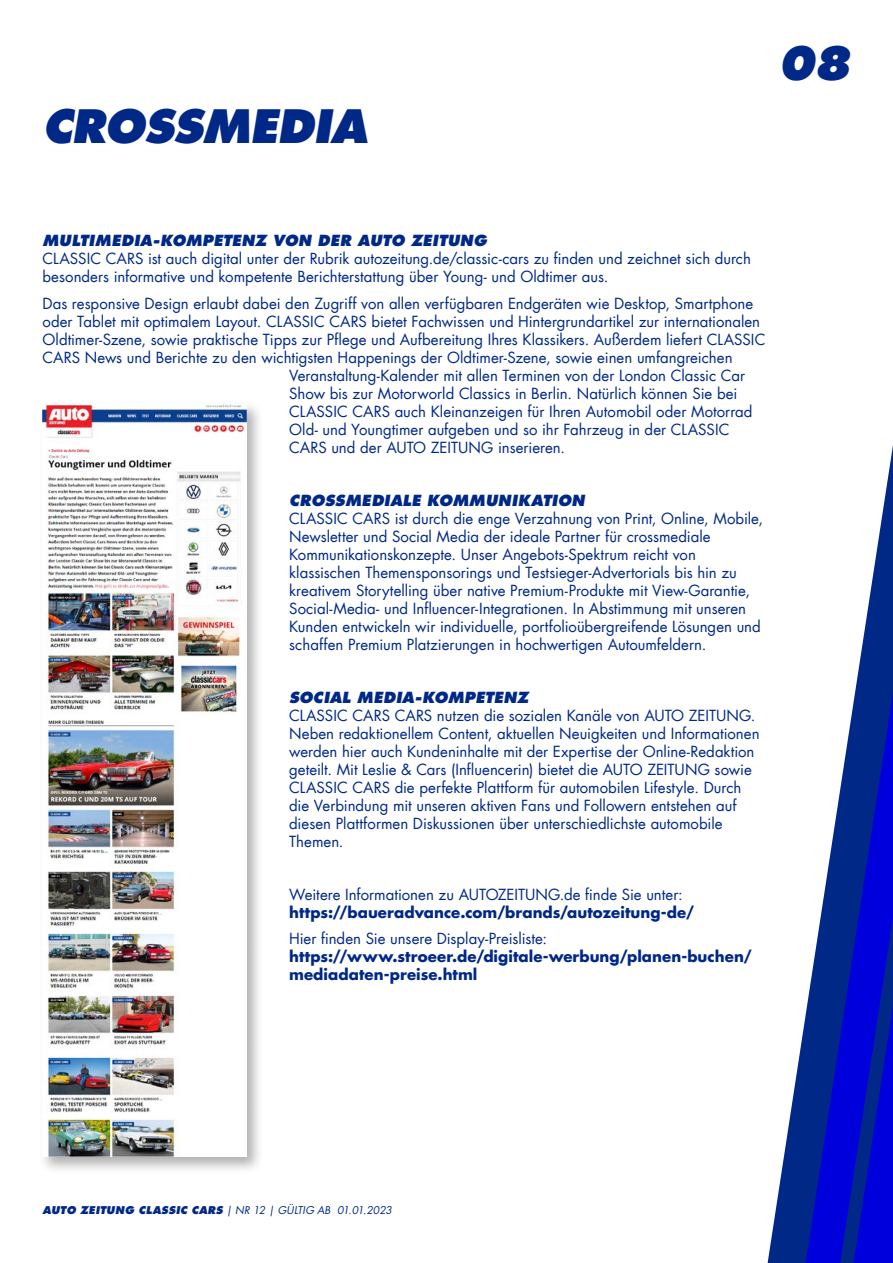
<style>
.page{position:relative;width:893px;height:1263px;background:#fff}
.page>*{position:absolute;margin:0;border:0;box-sizing:border-box;transform-origin:0 0}
.t1{font:italic 800 45px "Futura Com";letter-spacing:-.02em;color:#002887}
.t2{font:15px/18px "Futura Com";color:#002887}
.t3{font:700 15px/18px "Futura Com";letter-spacing:.005em;color:#002887}
.t4{font:italic 800 15px "Futura Com";letter-spacing:.01em;color:#002887}
.t5{font:italic 10.5px "Futura Com";color:#002887}
.s1{font-weight:800}
</style>
<div class="page">
<svg style="left:768px;top:445px;width:125px;height:818px"></svg>
<svg style="left:806px;top:692px;width:87px;height:571px"></svg>
<div style="left:38px;top:400px;width:226px;height:774px;background:#231f20;opacity:.35"></div>
<img style="left:43px;top:404px;width:204px;height:753px">
<h1 class="t1" style="left:43px;top:96px;width:327px">CROSSMEDIA</h1>
<h1 class="t1" style="left:778px;top:32px;width:74px">08</h1>
<p class="t4" style="left:43px;top:230px;width:446px">MULTIMEDIA-KOMPETENZ VON DER AUTO ZEITUNG</p>
<p class="t2" style="left:43px;top:250px;width:710px">CLASSIC CARS ist auch digital unter der Rubrik autozeitung.de/classic-cars zu finden und zeichnet sich durch besonders informative und kompetente Berichterstattung über Young- und Oldtimer aus.</p>
<p class="t2" style="left:43px;top:294px;width:712px">Das responsive Design erlaubt dabei den Zugriff von allen verfügbaren Endgeräten wie Desktop, Smartphone</p>
<p class="t2" style="left:43px;top:312px;width:719px">oder Tablet mit optimalem Layout. CLASSIC CARS bietet Fachwissen und Hintergrundartikel zur internationalen</p>
<p class="t2" style="left:43px;top:330px;width:724px">Oldtimer-Szene, sowie praktische Tipps zur Pflege und Aufbereitung Ihres Klassikers. Außerdem liefert CLASSIC</p>
<p class="t2" style="left:43px;top:348px;width:692px">CARS News und Berichte zu den wichtigsten Happenings der Oldtimer-Szene, sowie einen umfangreichen</p>
<p class="t2" style="left:289px;top:366px;width:457px">Veranstaltung-Kalender mit allen Terminen von der London Classic Car</p>
<p class="t2" style="left:289px;top:384px;width:450px">Show bis zur Motorworld Classics in Berlin. Natürlich können Sie bei</p>
<p class="t2" style="left:289px;top:402px;width:465px">CLASSIC CARS auch Kleinanzeigen für Ihren Automobil oder Motorrad</p>
<p class="t2" style="left:289px;top:420px;width:442px">Old- und Youngtimer aufgeben und so ihr Fahrzeug in der CLASSIC</p>
<p class="t2" style="left:289px;top:438px;width:277px">CARS und der AUTO ZEITUNG inserieren.</p>
<p class="t4" style="left:289px;top:490px;width:297px">CROSSMEDIALE KOMMUNIKATION</p>
<p class="t2" style="left:289px;top:509px;width:476px">CLASSIC CARS ist durch die enge Verzahnung von Print, Online, Mobile, Newsletter und Social Media der ideale Partner für crossmediale Kommunikationskonzepte. Unser Angebots-Spektrum reicht von klassischen Themensponsorings und Testsieger-Advertorials bis hin zu kreativem Storytelling über native Premium-Produkte mit View-Garantie, Social-Media- und Influencer-Integrationen. In Abstimmung mit unseren Kunden entwickeln wir individuelle, portfolioübergreifende Lösungen und schaffen Premium Platzierungen in hochwertigen Autoumfeldern.</p>
<p class="t4" style="left:289px;top:687px;width:241px">SOCIAL MEDIA-KOMPETENZ</p>
<p class="t2" style="left:289px;top:706px;width:472px">CLASSIC CARS CARS nutzen die sozialen Kanäle von AUTO ZEITUNG.<br>Neben redaktionellem Content, aktuellen Neuigkeiten und Informationen werden hier auch Kundeninhalte mit der Expertise der Online-Redaktion geteilt. Mit Leslie &amp; Cars (Influencerin) bietet die AUTO ZEITUNG sowie CLASSIC CARS die perfekte Plattform für automobilen Lifestyle. Durch die Verbindung mit unseren aktiven Fans und Followern entstehen auf diesen Plattformen Diskussionen über unterschiedlichste automobile Themen.</p>
<p class="t2" style="left:289px;top:885px;width:395px">Weitere Informationen zu AUTOZEITUNG.de finde Sie unter:</p>
<p class="t3" style="left:289px;top:903px;width:407px">https://baueradvance.com/brands/autozeitung-de/</p>
<p class="t2" style="left:289px;top:930px;width:259px">Hier finden Sie unsere Display-Preisliste:</p>
<p class="t3" style="left:289px;top:947px;width:464px">https://www.stroeer.de/digitale-werbung/planen-buchen/ mediadaten-preise.html</p>
<p class="t5" style="left:43px;top:1203px;width:351px"><span class="s1">AUTO ZEITUNG CLASSIC CARS</span> | NR 12 | GÜLTIG AB 01.01.2023</p>
</div>
